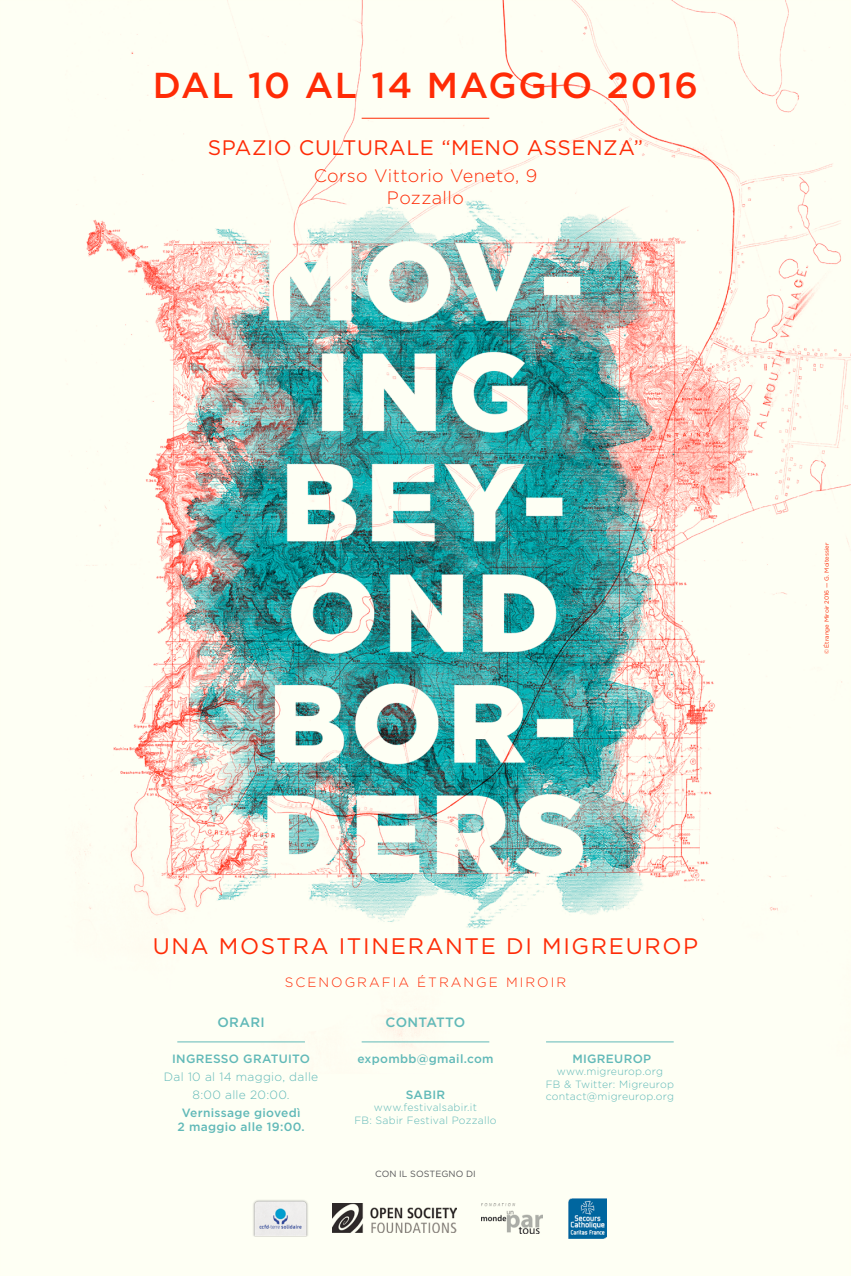
<style>
.page{position:relative;width:851px;height:1276px;background:#fff}
.page>*{position:absolute;margin:0;border:0;box-sizing:border-box;transform-origin:0 0}
.t1{font:500 36px "Gotham HTF";letter-spacing:.05em;color:#ff2b06}
.t2{font:22.5px "Gotham HTF";letter-spacing:.075em;color:#ff2b06}
.t3{font:21px "Gotham HTF";letter-spacing:.025em;color:#ff2b06}
.t4{font:300 18px/22.5px "Gotham HTF";letter-spacing:.025em;color:#ff2b06;text-align:center}
.t5{font:300 13.5px "Gotham HTF";letter-spacing:.15em;color:#ff2b06}
.t6{font:500 13.5px "Gotham HTF";letter-spacing:.025em;color:#61b9b8}
.t7{font:500 12px/14.4px "Gotham HTF";letter-spacing:.025em;color:#61b9b8;text-align:center}
.t8{font:300 12px/18px "Gotham HTF";letter-spacing:.025em;color:#61b9b8;text-align:center}
.t9{font:300 10.5px/12.6px "Gotham HTF";letter-spacing:.025em;color:#61b9b8;text-align:center}
.t10{font:9px "Gotham HTF";letter-spacing:.005em;color:#58585a}
.t11{font:6px "Gotham HTF";color:#ff2b06}
</style>
<div class="page">
<img style="left:0;top:0;width:850px;height:1276px">
<hr style="left:361px;top:118px;width:128px;height:1px;background:#ff2b06">
<hr style="left:361px;top:1041px;width:128px;height:1px;background:#61b9b8">
<hr style="left:177px;top:1041px;width:128px;height:1px;background:#61b9b8">
<hr style="left:546px;top:1041px;width:127px;height:1px;background:#61b9b8">
<img style="left:244px;top:1191px;width:72px;height:54px">
<img style="left:568px;top:1198px;width:39px;height:40px">
<img style="left:332px;top:1204px;width:124px;height:29px">
<img style="left:481px;top:1203px;width:62px;height:30px">
<h1 class="t1" style="left:153px;top:65px;width:546px">DAL 10 AL 14 MAGGIO 2016</h1>
<h3 class="t3" style="left:208px;top:136px;width:436px">SPAZIO CU LTU RALE “M ENO ASSENZA”</h3>
<h3 class="t4" style="left:314px;top:164px;width:225px">Corso Vittorio Veneto, 9<br>Pozzallo</h3>
<h2 class="t2" style="left:153px;top:934px;width:547px">UNA MOSTRA ITINERANTE DI M IGREU ROP</h2>
<p class="t5" style="left:285px;top:975px;width:283px">Scenografia Étrange Miroir</p>
<p class="t6" style="left:217px;top:1014px;width:49px">ORARI</p>
<p class="t7" style="left:172px;top:1051px;width:139px">I NGRESSO GRATUITO</p>
<p class="t8" style="left:164px;top:1067px;width:156px">Dal 10 al 14 maggio, dalle<br>8:00 alle 20:00.</p>
<p class="t7" style="left:177px;top:1105px;width:129px">VERNISSAGE GIOVEDÌ<br>2 MAGGIO ALLE 19:00.</p>
<p class="t6" style="left:385px;top:1014px;width:22px">CONTA</p>
<p class="t6" style="left:436px;top:1014px;width:31px">TTO</p>
<p class="t7" style="left:357px;top:1051px;width:138px">EXPOMBB@GMAIL.COM</p>
<p class="t7" style="left:406px;top:1087px;width:34px">SABIR</p>
<p class="t9" style="left:354px;top:1101px;width:144px">www.festivalsabir.it<br>FB: Sabir Festival Pozzallo</p>
<p class="t10" style="left:375px;top:1169px;width:102px">CON IL SOSTEGNO DI</p>
<p class="t7" style="left:572px;top:1051px;width:80px">M IGREUROP</p>
<p class="t9" style="left:545px;top:1065px;width:130px">www.migreurop.org<br>FB &amp; Twitter: Migreurop contact@migreurop.org</p>
<p class="t11" style="left:823px;top:654px;width:113px;rotate:-90deg">© ÉTRANGE M IROIR 2016 — G. MOITESSIER</p>
</div>
